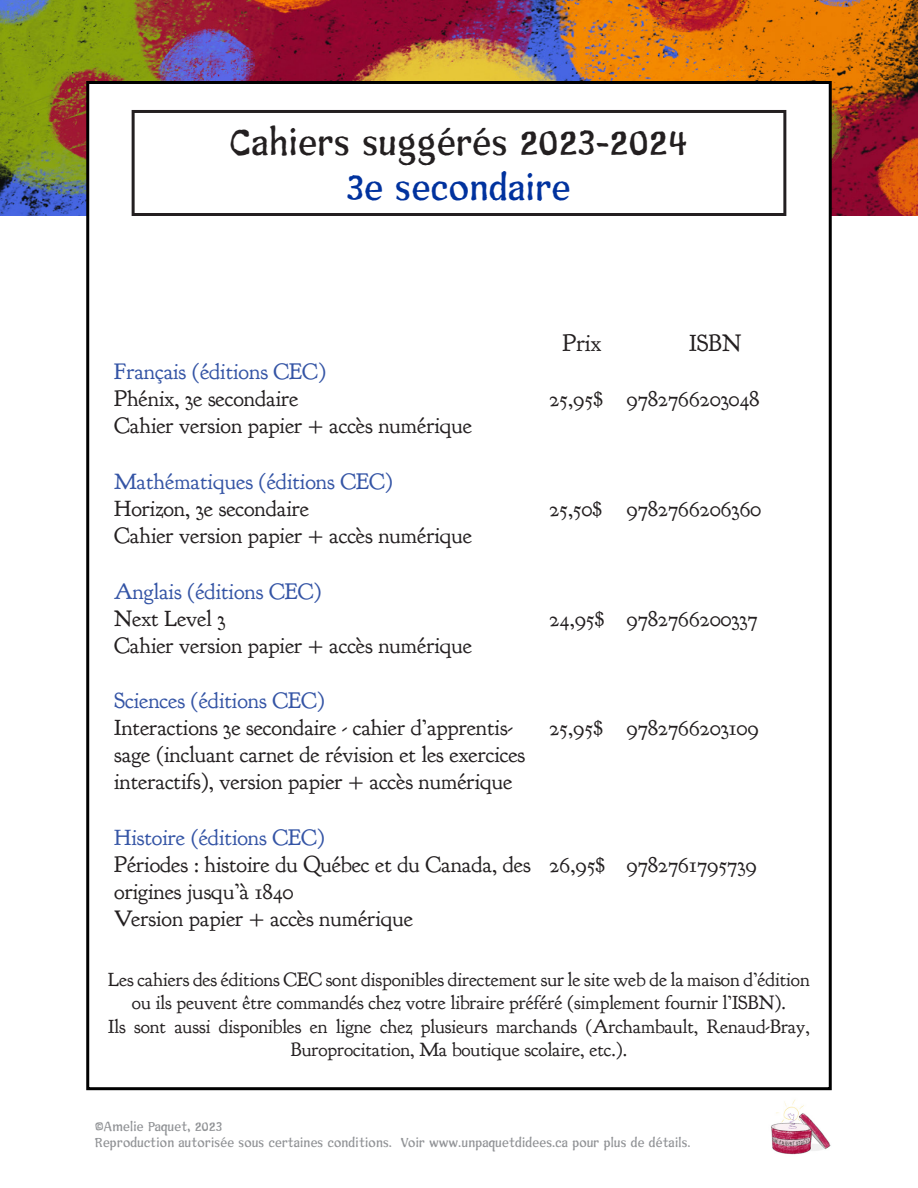
<style>
.page{position:relative;width:918px;height:1188px;background:#fff}
.page>*{position:absolute;margin:0;border:0;box-sizing:border-box;transform-origin:0 0}
.t1{font:37.5px "Sunshine";color:#231f20}
.t2{font:37.5px "Sunshine";color:#00329e}
.t3{font:24px "Goudy Bookletter 1911";color:#231f20}
.t4{font:22.5px/27px "Goudy Bookletter 1911";color:#231f20}
.t5{font:22.5px "Goudy Bookletter 1911";color:#3454a5}
.t6{font:19.5px/23.4px "Goudy Bookletter 1911";color:#231f20;text-align:center}
.t7{font:13.5px/16.2px "Sunshine";color:#919396}
</style>
<div class="page">
<img style="left:0;top:0;width:918px;height:216px">
<div style="left:88px;top:82px;width:742px;height:1007px;background:#fff"></div>
<img style="left:771px;top:1100px;width:60px;height:55px">
<div style="left:132px;top:110px;width:654px;height:106px;border:3px solid #231f20"></div>
<p class="t1" style="left:230px;top:120px;width:459px">Cahiers suggérés 2023-2024</p>
<p class="t2" style="left:347px;top:165px;width:225px">3e secondaire</p>
<p class="t5" style="left:114px;top:358px;width:213px">Français (éditions CEC)</p>
<p class="t4" style="left:114px;top:386px;width:186px">Phénix, 3e secondaire</p>
<p class="t4" style="left:114px;top:413px;width:359px">Cahier version papier + accès numérique</p>
<p class="t5" style="left:114px;top:467px;width:280px">Mathématiques (éditions CEC)</p>
<p class="t4" style="left:114px;top:495px;width:196px">Horizon, 3e secondaire</p>
<p class="t4" style="left:114px;top:522px;width:359px">Cahier version papier + accès numérique</p>
<p class="t5" style="left:114px;top:577px;width:209px">Anglais (éditions CEC)</p>
<p class="t4" style="left:114px;top:605px;width:113px">Next Level 3</p>
<p class="t4" style="left:114px;top:632px;width:359px">Cahier version papier + accès numérique</p>
<p class="t3" style="left:563px;top:328px;width:40px">Prix</p>
<p class="t3" style="left:689px;top:328px;width:54px">ISBN</p>
<p class="t4" style="left:550px;top:386px;width:56px">25,95$</p>
<p class="t4" style="left:627px;top:386px;width:135px">9782766203048</p>
<p class="t4" style="left:550px;top:495px;width:55px">25,50$</p>
<p class="t4" style="left:627px;top:495px;width:136px">9782766206360</p>
<p class="t4" style="left:550px;top:605px;width:58px">24,95$</p>
<p class="t4" style="left:627px;top:605px;width:133px">9782766200337</p>
<p class="t5" style="left:114px;top:687px;width:212px">Sciences (éditions CEC)</p>
<p class="t4" style="left:114px;top:714px;width:413px">Interactions 3e secondaire - cahier d’apprentis&shy;sage (incluant carnet de révision et les exercices interactifs), version papier + accès numérique</p>
<p class="t4" style="left:550px;top:714px;width:56px">25,95$</p>
<p class="t4" style="left:627px;top:714px;width:134px">9782766203109</p>
<p class="t5" style="left:114px;top:823px;width:212px">Histoire (éditions CEC)</p>
<p class="t4" style="left:114px;top:851px;width:418px">Périodes : histoire du Québec et du Canada, des origines jusqu’à 1840</p>
<p class="t4" style="left:114px;top:905px;width:300px">Version papier + accès numérique</p>
<p class="t4" style="left:550px;top:851px;width:58px">26,95$</p>
<p class="t4" style="left:627px;top:851px;width:132px">9782761795739</p>
<p class="t6" style="left:108px;top:968px;width:703px">Les cahiers des éditions CEC sont disponibles directement sur le site web de la maison d’édition ou ils peuvent être commandés chez votre libraire préféré (simplement fournir l’ISBN).</p>
<p class="t6" style="left:108px;top:1014px;width:703px">Ils sont aussi disponibles en ligne chez plusieurs marchands (Archambault, Renaud-Bray,<br>Buroprocitation, Ma boutique scolaire, etc.).</p>
<p class="t7" style="left:95px;top:1119px;width:597px">©Amelie Paquet, 2023<br>Reproduction autorisée sous certaines conditions. Voir www.unpaquetdidees.ca pour plus de détails.</p>
</div>
